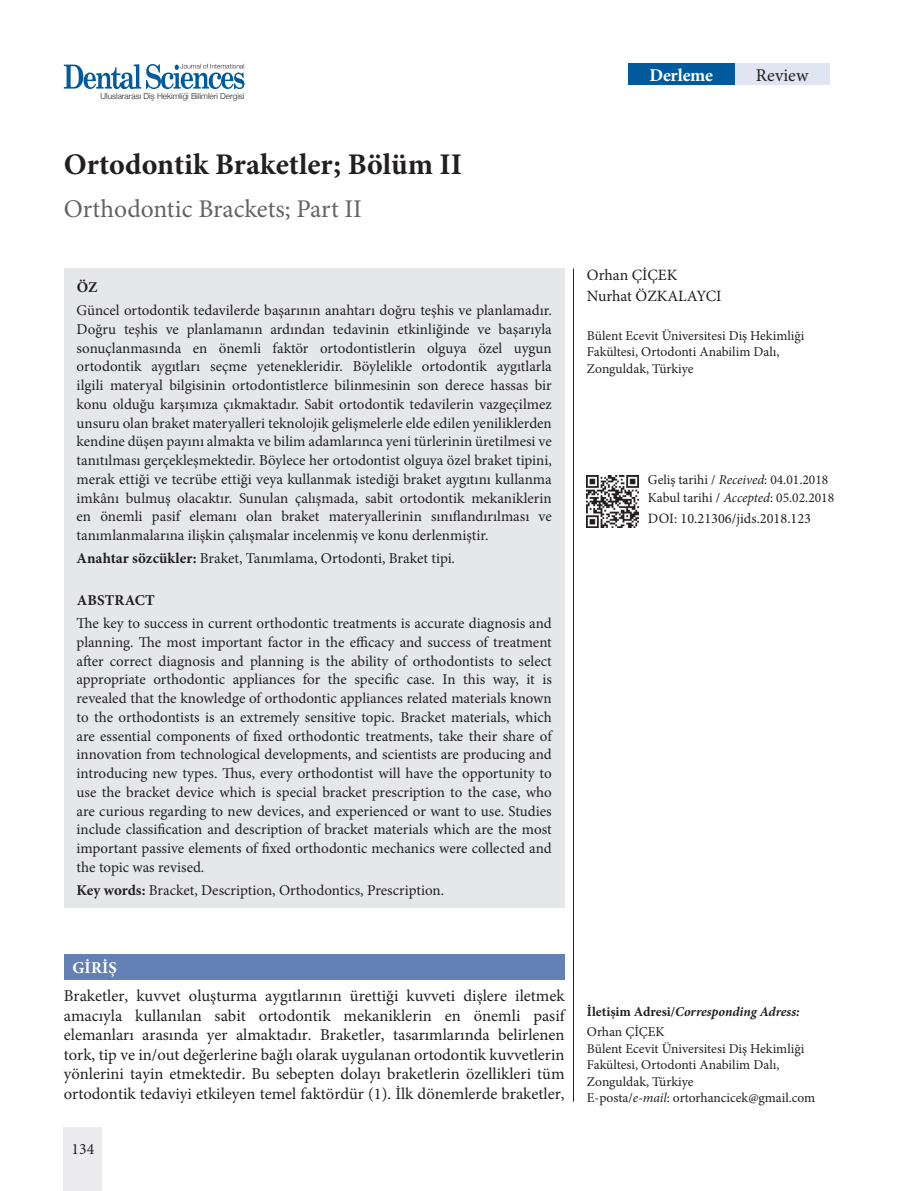
<style>
.page{position:relative;width:915px;height:1191px;background:#fff}
.page>*{position:absolute;margin:0;border:0;box-sizing:border-box;transform-origin:0 0}
.t1{font:700 30px "Minion Pro";color:#231f20}
.t2{font:25.5px "Minion Pro";color:#636366}
.t3{font:700 18px "Minion Pro";letter-spacing:-.01em;color:#fff}
.t4{font:18px "Minion Pro";letter-spacing:.005em;color:#231f20}
.t5{font:16.5px/19.5px "Minion Pro";color:#231f20;text-align:justify}
.t6{font:700 16.5px "Minion Pro";letter-spacing:.01em;color:#fff}
.t7{font:15.75px/21px "Minion Pro";color:#231f20}
.t8{font:15px/18.8px "Minion Pro";color:#231f20;text-align:justify}
.t9{font:700 15px "Minion Pro";letter-spacing:.01em;color:#231f20}
.t10{font:14.25px "Minion Pro";color:#231f20}
.t11{font:13.5px/16.2px "Minion Pro";color:#231f20}
.t12{font:italic 700 13.5px/20px "Minion Pro";letter-spacing:-.005em;color:#231f20}
.t13{font:300 8.25px "Helvetica Neue";color:#231f20}
.s1{font-weight:700}
.s2{font-style:italic}
.s3{font-style:normal}
.s4{font-weight:400;font-style:normal}
</style>
<div class="page">
<div style="left:64px;top:1127px;width:38px;height:64px;background:#ececee"></div>
<svg style="left:64px;top:64px;width:180px;height:25px"></svg>
<hr style="left:573px;top:268px;width:1px;height:833px;background:#231f20">
<div style="left:64px;top:268px;width:500px;height:639px;background:#e6e7e9"></div>
<div style="left:64px;top:954px;width:500px;height:25px;background:#6481b7"></div>
<div style="left:734px;top:64px;width:95px;height:21px;background:#e1e5f1"></div>
<div style="left:628px;top:64px;width:106px;height:21px;background:#015a9d"></div>
<img style="left:586px;top:476px;width:52px;height:51px">
<p class="t13" style="left:100px;top:89px;width:145px">Uluslararası Diş Hekimliği Bilimleri Dergisi</p>
<h1 class="t1" style="left:64px;top:143px;width:400px">Ortodontik Braketler; Bölüm II</h1>
<h2 class="t2" style="left:64px;top:192px;width:299px">Orthodontic Brackets; Part II</h2>
<p class="t9" style="left:77px;top:277px;width:22px">ÖZ</p>
<p class="t8" style="left:77px;top:301px;width:476px">Güncel ortodontik tedavilerde başarının anahtarı doğru teşhis ve planlamadır.<br>Doğru teşhis ve planlamanın ardından tedavinin etkinliğinde ve başarıyla sonuçlanmasında en önemli faktör ortodontistlerin olguya özel uygun ortodontik aygıtları seçme yetenekleridir. Böylelikle ortodontik aygıtlarla ilgili materyal bilgisinin ortodontistlerce bilinmesinin son derece hassas bir konu olduğu karşımıza çıkmaktadır. Sabit ortodontik tedavilerin vazgeçilmez unsuru olan braket materyalleri teknolojik gelişmelerle elde edilen yeniliklerden kendine düşen payını almakta ve bilim adamlarınca yeni türlerinin üretilmesi ve tanıtılması gerçekleşmektedir. Böylece her ortodontist olguya özel braket tipini, merak ettiği ve tecrübe ettiği veya kullanmak istediği braket aygıtını kullanma imkânı bulmuş olacaktır. Sunulan çalışmada, sabit ortodontik mekaniklerin en önemli pasif elemanı olan braket materyallerinin sınıflandırılması ve tanımlanmalarına ilişkin çalışmalar incelenmiş ve konu derlenmiştir.</p>
<p class="t8" style="left:77px;top:549px;width:380px"><span class="s1">Anahtar sözcükler:</span> Braket, Tanımlama, Ortodonti, Braket tipi.</p>
<p class="t9" style="left:77px;top:589px;width:80px">ABSTRACT</p>
<p class="t8" style="left:77px;top:614px;width:476px">The key to success in current orthodontic treatments is accurate diagnosis and planning. The most important factor in the efficacy and success of treatment after correct diagnosis and planning is the ability of orthodontists to select appropriate orthodontic appliances for the specific case. In this way, it is revealed that the knowledge of orthodontic appliances related materials known to the orthodontists is an extremely sensitive topic. Bracket materials, which are essential components of fixed orthodontic treatments, take their share of innovation from technological developments, and scientists are producing and introducing new types. Thus, every orthodontist will have the opportunity to use the bracket device which is special bracket prescription to the case, who are curious regarding to new devices, and experienced or want to use. Studies include classification and description of bracket materials which are the most important passive elements of fixed orthodontic mechanics were collected and the topic was revised.</p>
<p class="t8" style="left:77px;top:880px;width:369px"><span class="s1">Key words:</span> Bracket, Description, Orthodontics, Prescription.</p>
<p class="t3" style="left:649px;top:63px;width:65px">Derleme</p>
<p class="t4" style="left:755px;top:63px;width:54px">Review</p>
<p class="t7" style="left:586px;top:264px;width:136px">Orhan ÇİÇEK<br>Nurhat ÖZKALAYCI</p>
<p class="t11" style="left:586px;top:327px;width:219px">Bülent Ecevit Üniversitesi Diş Hekimliği<br>Fakültesi, Ortodonti Anabilim Dalı,<br>Zonguldak, Türkiye</p>
<p class="t11" style="left:647px;top:471px;width:188px;line-height:18px">Geliş tarihi / <span class="s2">Received</span>: 04.01.2018<br>Kabul tarihi / <span class="s2">Accepted</span>: 05.02.2018</p>
<p class="t10" style="left:647px;top:509px;width:164px">DOI: 10.21306/jids.2018.123</p>
<p class="t6" style="left:72px;top:955px;width:46px">GİRİŞ</p>
<p class="t5" style="left:64px;top:986px;width:502px">Braketler, kuvvet oluşturma aygıtlarının ürettiği kuvveti dişlere iletmek amacıyla kullanılan sabit ortodontik mekaniklerin en önemli pasif elemanları arasında yer almaktadır. Braketler, tasarımlarında belirlenen tork, tip ve in/out değerlerine bağlı olarak uygulanan ortodontik kuvvetlerin yönlerini tayin etmektedir. Bu sebepten dolayı braketlerin özellikleri tüm ortodontik tedaviyi etkileyen temel faktördür (1). İlk dönemlerde braketler,</p>
<p class="t7" style="left:72px;top:1138px;width:24px">134</p>
<p class="t12" style="left:586px;top:1001px;width:214px"><span class="s3">İletişim Adresi/</span>Corresponding Adress:<br><span class="s4">Orhan ÇİÇEK</span></p>
<p class="t11" style="left:586px;top:1040px;width:230px">Bülent Ecevit Üniversitesi Diş Hekimliği Fakültesi, Ortodonti Anabilim Dalı, Zonguldak, Türkiye<br>E-posta/<span class="s2">e-mail</span>: ortorhancicek@gmail.com</p>
</div>
